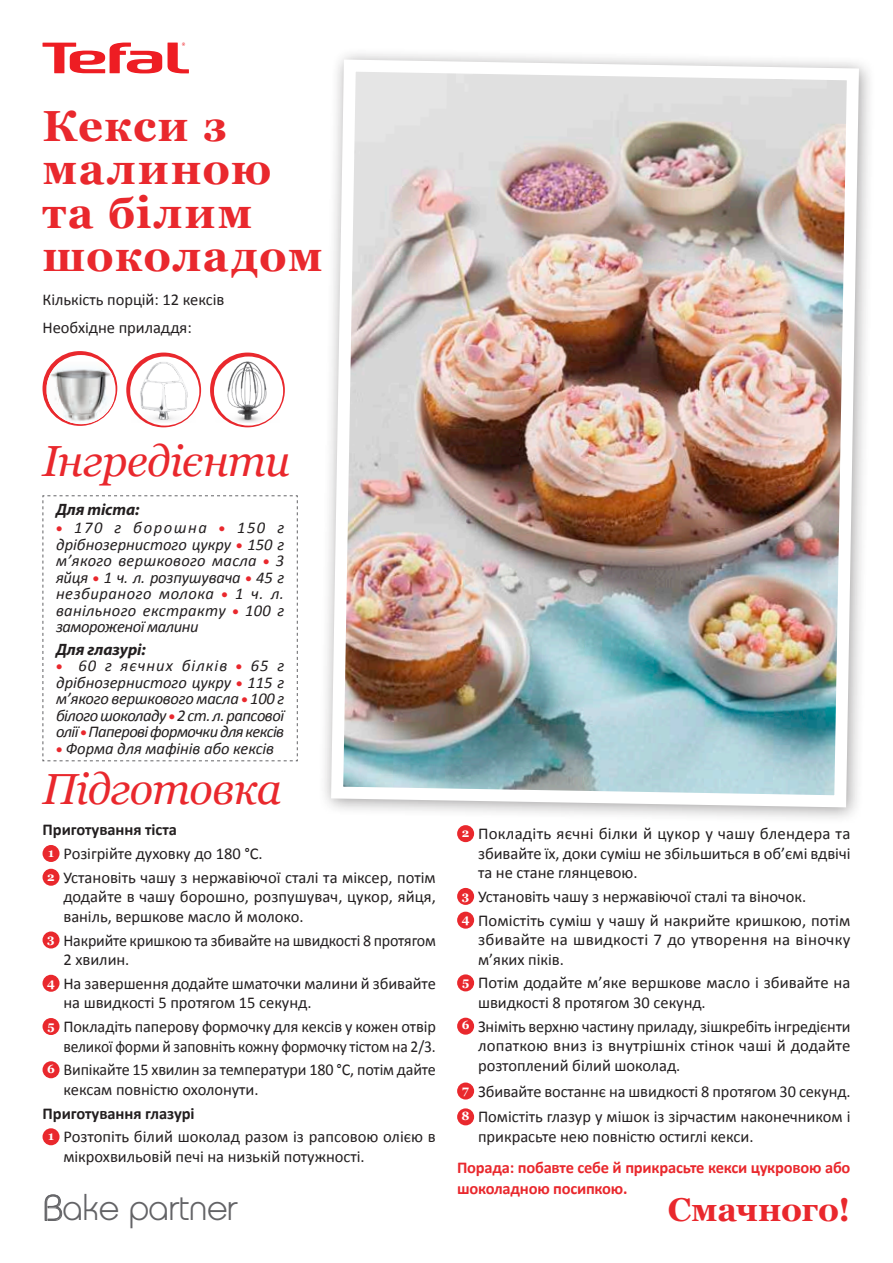
<style>
.page{position:relative;width:893px;height:1263px;background:#fff}
.page>*{position:absolute;margin:0;border:0;box-sizing:border-box;transform-origin:0 0}
.t1{font:700 43.5px/43.5px "Georgia";letter-spacing:.03em;color:#e9282d}
.t2{font:italic 43.5px "Georgia";letter-spacing:-.015em;color:#e9282d}
.t3{font:36px "Moulinettepc";color:#636366}
.t4{font:700 33px "Georgia";letter-spacing:-.01em;color:#e9282d}
.t5{font:16.5px/19.5px "Calibri";letter-spacing:-.005em;color:#231f20}
.t6{font:italic 16.5px/16.5px "Calibri";letter-spacing:-.03em;color:#231f20;text-align:justify}
.t7{font:700 16.5px/21px "Calibri";letter-spacing:-.015em;color:#e9282d}
.t8{font:16.5px/19.5px "Calibri";letter-spacing:.015em;color:#231f20}
.t9{font:italic 16.5px "Calibri";letter-spacing:-.005em;color:#231f20}
.t10{font:italic 700 16.5px "Myriad Pro";letter-spacing:-.005em;color:#231f20}
.s1{font-family:"Myriad Pro";font-weight:900;font-style:normal;font-stretch:semi-expanded;color:#e9282d}
.s2{font-weight:700}
.s3{font-family:"Georgia";font-weight:700;font-size:12px;color:#fff}
.s4{font-family:"Bauhaus";font-weight:300}
</style>
<div class="page">
<svg style="left:168px;top:43px;width:21px;height:30px"></svg>
<svg style="left:43px;top:43px;width:119px;height:30px"></svg>
<div style="left:43px;top:845px;width:17px;height:17px;background:#e9282d;border-radius:50%"></div>
<div style="left:43px;top:869px;width:17px;height:17px;background:#e9282d;border-radius:50%"></div>
<div style="left:43px;top:931px;width:17px;height:17px;background:#e9282d;border-radius:50%"></div>
<div style="left:43px;top:975px;width:17px;height:17px;background:#e9282d;border-radius:50%"></div>
<div style="left:43px;top:1018px;width:17px;height:17px;background:#e9282d;border-radius:50%"></div>
<div style="left:43px;top:1061px;width:17px;height:17px;background:#e9282d;border-radius:50%"></div>
<div style="left:43px;top:1128px;width:17px;height:17px;background:#e9282d;border-radius:50%"></div>
<div style="left:457px;top:825px;width:17px;height:17px;background:#e9282d;border-radius:50%"></div>
<div style="left:457px;top:888px;width:17px;height:17px;background:#e9282d;border-radius:50%"></div>
<div style="left:457px;top:912px;width:17px;height:17px;background:#e9282d;border-radius:50%"></div>
<div style="left:457px;top:974px;width:17px;height:17px;background:#e9282d;border-radius:50%"></div>
<div style="left:457px;top:1018px;width:17px;height:17px;background:#e9282d;border-radius:50%"></div>
<div style="left:457px;top:1082px;width:17px;height:17px;background:#e9282d;border-radius:50%"></div>
<div style="left:457px;top:1108px;width:17px;height:17px;background:#e9282d;border-radius:50%"></div>
<svg style="left:42px;top:495px;width:256px;height:266px"></svg>
<svg style="left:126px;top:353px;width:75px;height:74px"></svg>
<svg style="left:130px;top:356px;width:69px;height:70px"></svg>
<img style="left:131px;top:359px;width:65px;height:64px">
<svg style="left:43px;top:351px;width:74px;height:75px"></svg>
<div style="left:46px;top:355px;width:70px;height:69px;background:#fff;border-radius:50%"></div>
<img style="left:47px;top:362px;width:67px;height:62px">
<svg style="left:210px;top:353px;width:75px;height:74px"></svg>
<svg style="left:214px;top:356px;width:69px;height:70px"></svg>
<img style="left:215px;top:359px;width:64px;height:64px">
<div style="left:319px;top:47px;width:557px;height:778px;background:#231f20;opacity:.42"></div>
<img style="left:325px;top:53px;width:540px;height:760px">
<h1 class="t1" style="left:43px;top:102px;width:282px">Кекси з малиною та білим шоколадом</h1>
<p class="t5" style="left:43px;top:285px;width:183px;line-height:28px">Кількість порцій: 12 кексів<br>Необхідне приладдя:</p>
<h1 class="t2" style="left:43px;top:429px;width:249px">Інгредієнти</h1>
<p class="t10" style="left:56px;top:499px;width:85px">Для тіста:</p>
<p class="t6" style="left:56px;top:519px;width:230px"><span class="s1">•</span> 170 г борошна <span class="s1">•</span> 150 г дрібнозернистого цукру <span class="s1">•</span> 150 г м’якого вершкового масла <span class="s1">•</span> 3 яйця <span class="s1">•</span> 1 ч. л. розпушувача <span class="s1">•</span> 45 г незбираного молока <span class="s1">•</span> 1 ч. л. ванільного екстракту <span class="s1">•</span> 100 г замороженої малини</p>
<p class="t10" style="left:56px;top:638px;width:91px">Для глазурі:</p>
<p class="t6" style="left:56px;top:657px;width:230px"><span class="s1">•</span> 60 г яєчних білків <span class="s1">•</span> 65 г дрібнозернистого цукру <span class="s1">•</span> 115 г м’якого вершкового масла <span class="s1">•</span> 100 г білого шоколаду <span class="s1">•</span>2ст.л. рапсової олії <span class="s1">•</span>Паперові формочки для кексів</p>
<p class="t9" style="left:56px;top:737px;width:220px"><span class="s1">•</span> Форма для мафінів або кексів</p>
<h1 class="t2" style="left:43px;top:757px;width:241px">Підготовка</h1>
<p class="t5" style="left:43px;top:817px;width:395px;line-height:23.7px"><span class="s2">Приготування тіста<br></span><span class="s3">1</span> Розігрійте духовку до 180 °C.<br><span class="s3">2</span> Установіть чашу з нержавіючої сталі та міксер, потім</p>
<p class="t5" style="left:63px;top:886px;width:374px">додайте в чашу борошно, розпушувач, цукор, яйця, ваніль, вершкове масло й молоко.</p>
<p class="t5" style="left:63px;top:930px;width:374px;text-indent:-16px"><span class="s3">3</span> Накрийте кришкою та збивайте на швидкості 8 протягом<br>2 хвилин.</p>
<p class="t5" style="left:63px;top:973px;width:374px;text-indent:-16px"><span class="s3">4</span> На завершення додайте шматочки малини й збивайте на швидкості 5 протягом 15 секунд.</p>
<p class="t5" style="left:47px;top:1016px;width:390px;text-align:right"><span class="s3">5</span> Покладіть паперову формочку для кексів у кожен отвір великої форми й заповніть кожну формочку тістом на 2/3.</p>
<p class="t5" style="left:63px;top:1059px;width:374px;text-indent:-16px"><span class="s3">6</span> Випікайте 15 хвилин за температури 180 °C, потім дайте кексам повністю охолонути.</p>
<p class="t5" style="left:48px;top:1101px;width:389px;line-height:23.7px;text-indent:-6px"><span class="s2">Приготування глазурі<br></span><span class="s3">1</span> Розтопіть білий шоколад разом із рапсовою олією в</p>
<p class="t5" style="left:63px;top:1146px;width:303px">мікрохвильовій печі на низькій потужності.</p>
<p class="t5" style="left:478px;top:823px;width:374px;text-align:justify;text-indent:-16px"><span class="s3">2</span> Покладіть яєчні білки й цукор у чашу блендера та збивайте їх, доки суміш не збільшиться в об’ємі вдвічі та не стане глянцевою.</p>
<p class="t5" style="left:462px;top:884px;width:390px;line-height:23.7px"><span class="s3">3</span> Установіть чашу з нержавіючої сталі та віночок.<br><span class="s3">4</span> Помістіть суміш у чашу й накрийте кришкою, потім</p>
<p class="t8" style="left:478px;top:929px;width:374px">збивайте на швидкості 7 до утворення на віночку м’яких піків.</p>
<p class="t5" style="left:478px;top:973px;width:374px;text-indent:-16px"><span class="s3">5</span> Потім додайте м’яке вершкове масло і збивайте на швидкості 8 протягом 30 секунд.</p>
<p class="t5" style="left:478px;top:1016px;width:374px;text-align:justify;text-indent:-16px"><span class="s3">6</span> Зніміть верхню частину приладу, зішкребіть інгредієнти лопаткою вниз із внутрішніх стінок чаші й додайте розтоплений білий шоколад.</p>
<p class="t5" style="left:462px;top:1078px;width:390px;line-height:25.8px"><span class="s3">7</span> Збивайте востаннє на швидкості 8 протягом 30 секунд.<br><span class="s3">8</span> Помістіть глазур у мішок із зірчастим наконечником і</p>
<p class="t5" style="left:478px;top:1126px;width:277px">прикрасьте нею повністю остиглі кекси.</p>
<p class="t7" style="left:457px;top:1156px;width:395px">Порада: побавте себе й прикрасьте кекси цукровою або шоколадною посипкою.</p>
<h2 class="t3" style="left:43px;top:1187px;width:196px"><span class="s4">B</span>ake partner</h2>
<h3 class="t4" style="left:668px;top:1185px;width:184px">Смачного!</h3>
</div>
